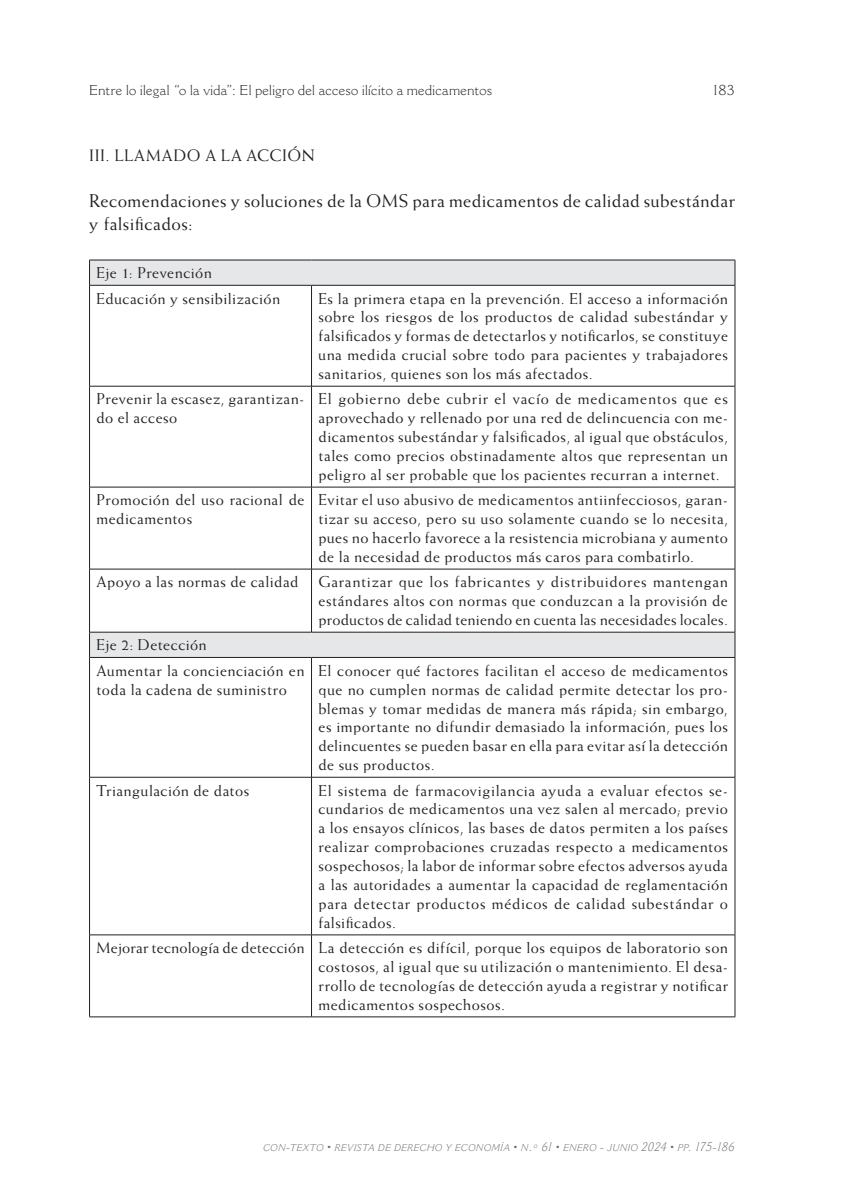
<style>
.page{position:relative;width:844px;height:1191px;background:#fff}
.page>*{position:absolute;margin:0;border:0;box-sizing:border-box;transform-origin:0 0}
.t1{font:18.38px/22.9px "Weiss Std";letter-spacing:.02em;color:#231f20}
.t2{font:16.62px "Weiss Std";letter-spacing:.03em;color:#231f20}
.t3{font:15.75px/18.9px "Weiss Std";letter-spacing:.03em;color:#231f20;text-align:justify}
.t4{font:300 14px "Cantoria MT Std";letter-spacing:.025em;color:#231f20}
.t5{font:300 14px "Cantoria MT Std";letter-spacing:.025em;color:#231f20;scale:1.1 1}
.t6{font:italic 300 9.62px "Cantoria MT Std";letter-spacing:.04em;color:#6c6d70}
.s1{font-size:12.25px}
</style>
<div class="page">
<svg style="left:90px;top:261px;width:644px;height:396px"></svg>
<hr style="left:89px;top:260px;width:222px;height:1px;background:#231f20">
<svg style="left:89px;top:260px;width:1px;height:25px"></svg>
<hr style="left:311px;top:260px;width:424px;height:1px;background:#231f20">
<svg style="left:734px;top:260px;width:1px;height:25px"></svg>
<hr style="left:89px;top:285px;width:222px;height:1px;background:#231f20">
<hr style="left:89px;top:285px;width:1px;height:101px;background:#231f20">
<hr style="left:311px;top:285px;width:424px;height:1px;background:#231f20">
<hr style="left:311px;top:285px;width:1px;height:101px;background:#231f20">
<hr style="left:734px;top:285px;width:1px;height:101px;background:#231f20">
<hr style="left:89px;top:386px;width:222px;height:1px;background:#231f20">
<hr style="left:89px;top:386px;width:1px;height:101px;background:#231f20">
<hr style="left:311px;top:386px;width:424px;height:1px;background:#231f20">
<hr style="left:311px;top:386px;width:1px;height:101px;background:#231f20">
<hr style="left:734px;top:386px;width:1px;height:101px;background:#231f20">
<hr style="left:89px;top:487px;width:222px;height:1px;background:#231f20">
<hr style="left:89px;top:487px;width:1px;height:82px;background:#231f20">
<hr style="left:311px;top:487px;width:424px;height:1px;background:#231f20">
<hr style="left:311px;top:487px;width:1px;height:82px;background:#231f20">
<hr style="left:734px;top:487px;width:1px;height:82px;background:#231f20">
<hr style="left:89px;top:569px;width:222px;height:1px;background:#231f20">
<hr style="left:89px;top:569px;width:1px;height:63px;background:#231f20">
<hr style="left:311px;top:569px;width:424px;height:1px;background:#231f20">
<hr style="left:311px;top:569px;width:1px;height:63px;background:#231f20">
<hr style="left:734px;top:569px;width:1px;height:63px;background:#231f20">
<hr style="left:89px;top:632px;width:222px;height:1px;background:#231f20">
<svg style="left:89px;top:632px;width:1px;height:25px"></svg>
<hr style="left:311px;top:632px;width:424px;height:1px;background:#231f20">
<svg style="left:734px;top:632px;width:1px;height:25px"></svg>
<hr style="left:89px;top:657px;width:222px;height:1px;background:#231f20">
<hr style="left:89px;top:657px;width:1px;height:120px;background:#231f20">
<hr style="left:311px;top:657px;width:424px;height:1px;background:#231f20">
<hr style="left:311px;top:657px;width:1px;height:120px;background:#231f20">
<hr style="left:734px;top:657px;width:1px;height:120px;background:#231f20">
<hr style="left:89px;top:777px;width:222px;height:1px;background:#231f20">
<hr style="left:89px;top:777px;width:1px;height:157px;background:#231f20">
<hr style="left:311px;top:777px;width:424px;height:1px;background:#231f20">
<hr style="left:311px;top:777px;width:1px;height:157px;background:#231f20">
<hr style="left:734px;top:777px;width:1px;height:157px;background:#231f20">
<hr style="left:89px;top:934px;width:222px;height:1px;background:#231f20">
<hr style="left:89px;top:935px;width:1px;height:81px;background:#231f20">
<hr style="left:311px;top:934px;width:424px;height:1px;background:#231f20">
<hr style="left:311px;top:935px;width:1px;height:81px;background:#231f20">
<hr style="left:734px;top:935px;width:1px;height:81px;background:#231f20">
<hr style="left:89px;top:1016px;width:222px;height:1px;background:#231f20">
<hr style="left:311px;top:1016px;width:424px;height:1px;background:#231f20">
<p class="t4" style="left:89px;top:81px;width:404px">Entre lo ilegal “o la vida”: El peligro del acceso ilícito a medicamentos</p>
<p class="t5" style="left:712px;top:81px;width:22px">183</p>
<p class="t2" style="left:89px;top:145px;width:227px">III. LLAMADO A LA ACCIÓN</p>
<p class="t1" style="left:89px;top:189px;width:646px">Recomendaciones y soluciones de la OMS para medicamentos de calidad subestándar y falsificados:</p>
<p class="t3" style="left:96px;top:260px;width:185px;line-height:25.2px">Eje 1: Prevención<br>Educación y sensibilización</p>
<p class="t3" style="left:318px;top:288px;width:411px">Es la primera etapa en la prevención. El acceso a información sobre los riesgos de los productos de calidad subestándar y falsificados y formas de detectarlos y notificarlos, se constituye una medida crucial sobre todo para pacientes y trabajadores sanitarios, quienes son los más afectados.</p>
<p class="t3" style="left:96px;top:389px;width:209px">Prevenir la escasez, garantizan&shy;do el acceso</p>
<p class="t3" style="left:318px;top:389px;width:411px">El gobierno debe cubrir el vacío de medicamentos que es aprovechado y rellenado por una red de delincuencia con me&shy;dicamentos subestándar y falsificados, al igual que obstáculos, tales como precios obstinadamente altos que representan un peligro al ser probable que los pacientes recurran a internet.</p>
<p class="t3" style="left:96px;top:490px;width:209px">Promoción del uso racional de medicamentos</p>
<p class="t3" style="left:318px;top:490px;width:411px">Evitar el uso abusivo de medicamentos antiinfecciosos, garan&shy;tizar su acceso, pero su uso solamente cuando se lo necesita, pues no hacerlo favorece a la resistencia microbiana y aumento de la necesidad de productos más caros para combatirlo.</p>
<p class="t3" style="left:96px;top:572px;width:203px">Apoyo a las normas de calidad</p>
<p class="t3" style="left:318px;top:572px;width:411px">Garantizar que los fabricantes y distribuidores mantengan estándares altos con normas que conduzcan a la provisión de productos de calidad teniendo en cuenta las necesidades locales.</p>
<p class="t3" style="left:96px;top:632px;width:209px;line-height:25.2px">Eje 2: Detección<br>Aumentar la concienciación en</p>
<p class="t3" style="left:96px;top:679px;width:192px">toda la cadena de suministro</p>
<p class="t3" style="left:318px;top:660px;width:411px">El conocer qué factores facilitan el acceso de medicamentos que no cumplen normas de calidad permite detectar los pro&shy;blemas y tomar medidas de manera más rápida; sin embargo, es importante no difundir demasiado la información, pues los delincuentes se pueden basar en ella para evitar así la detección de sus productos.</p>
<p class="t3" style="left:96px;top:780px;width:154px">Triangulación de datos</p>
<p class="t3" style="left:318px;top:780px;width:411px">El sistema de farmacovigilancia ayuda a evaluar efectos se&shy;cundarios de medicamentos una vez salen al mercado; previo a los ensayos clínicos, las bases de datos permiten a los países realizar comprobaciones cruzadas respecto a medicamentos sospechosos; la labor de informar sobre efectos adversos ayuda a las autoridades a aumentar la capacidad de reglamentación para detectar productos médicos de calidad subestándar o falsificados.</p>
<p class="t3" style="left:318px;top:938px;width:411px;text-indent:-222px">Mejorar tecnología de detección La detección es difícil, porque los equipos de laboratorio son costosos, al igual que su utilización o mantenimiento. El desa&shy;rrollo de tecnologías de detección ayuda a registrar y notificar medicamentos sospechosos.</p>
<p class="t6" style="left:263px;top:1141px;width:473px">CON<span class="s1">-</span>TEXTO <span class="s1">•</span> REVISTA DE DERECHO Y ECONOMÍA <span class="s1">•</span> N<span class="s1">.º 61 •</span> ENERO <span class="s1">-</span> JUNIO <span class="s1">2024 •</span> PP<span class="s1">. 175-186</span></p>
</div>
